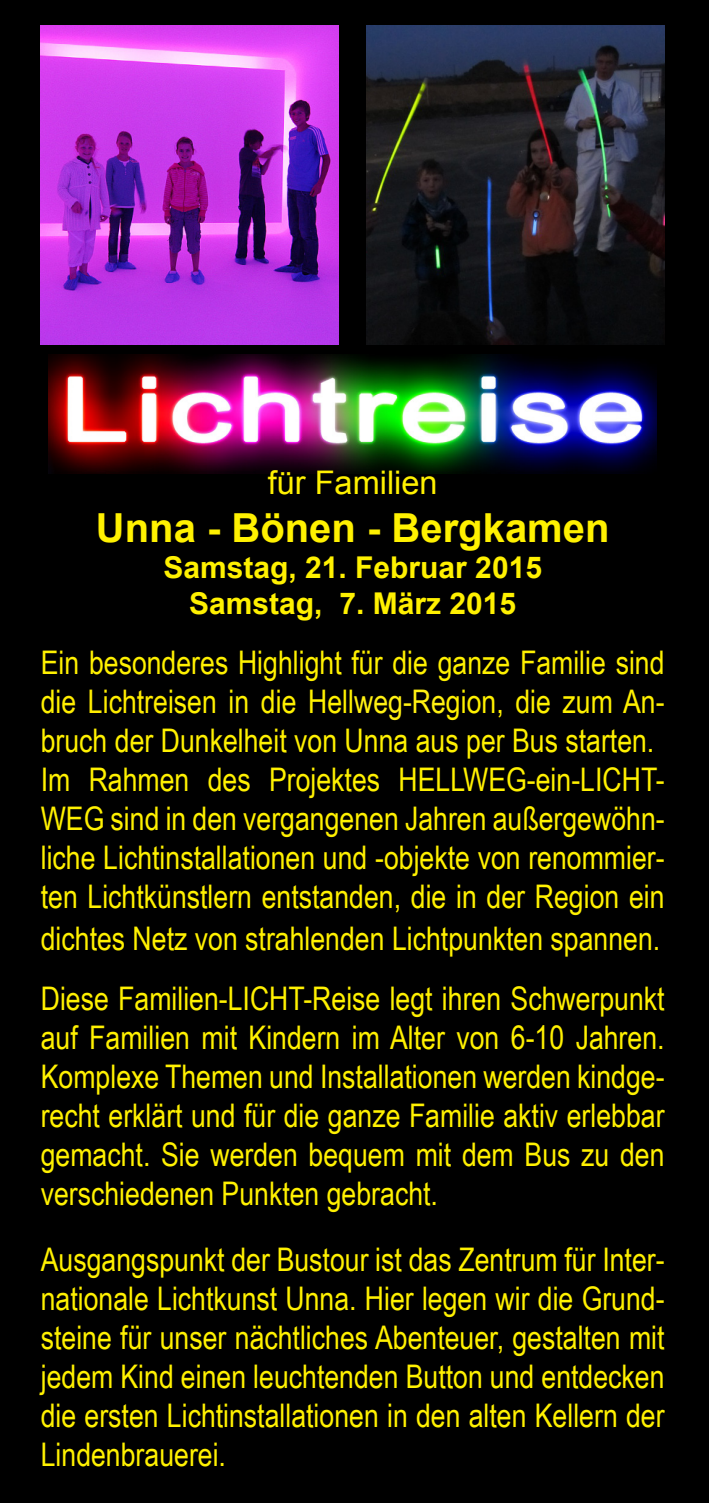
<style>
.page{position:relative;width:709px;height:1503px;background:#fff}
.page>*{position:absolute;margin:0;border:0;box-sizing:border-box;transform-origin:0 0}
.t1{font:700 40px "Arial";color:#fff101}
.t2{font:32.5px/39px "Arial Narrow";color:#fff101;text-align:justify}
.t3{font:32.5px "Arial";color:#fff101}
.t4{font:700 30px "Arial";color:#fff101}
.s1{color:#ffed00}
.s2{color:#fff113}
</style>
<div class="page">
<div style="left:0;top:0;width:709px;height:1502px;background:#000"></div>
<img style="left:41px;top:26px;width:297px;height:319px">
<img style="left:367px;top:26px;width:297px;height:319px">
<img style="left:49px;top:354px;width:607px;height:120px">
<p class="t3" style="left:268px;top:461px;width:171px">für Familien</p>
<p class="t1" style="left:96px;top:501px;width:515px">Unna - Bönen - Bergkamen</p>
<p class="t4" style="left:163px;top:547px;width:380px">Samstag, 21. Februar 2015</p>
<p class="t4" style="left:189px;top:583px;width:328px">Samstag, 7. März 2015</p>
<p class="t2" style="left:41px;top:642px;width:625px">Ein besonderes Highlight für die ganze Familie sind di<span class="s1">e Lichtre</span>isen in die Hell<span class="s2">weg-Re</span>gion, die zum An&shy;bruch der Dunkelheit von Unna aus per Bus starten.</p>
<p class="t2" style="left:41px;top:759px;width:625px">Im Rahmen des Projektes HELLWEG-ein-LICHT-WEG sind in den vergangenen Jahren außergewöhn&shy;liche Lichtinstallationen und -objekte von renommier&shy;ten Lichtkünstlern entstanden, die in der Region ein</p>
<p class="t2" style="left:41px;top:918px;width:621px">dichtes Netz von strahlenden Lichtpunkten spannen.</p>
<p class="t2" style="left:41px;top:978px;width:625px">Diese Familien-LICHT-Reise legt ihren Schwerpunkt auf Familien mit Kindern im Alter von 6-10 Jahren.<br>Komplexe Themen und Installationen werden kindge&shy;recht erklärt und für die ganze Familie aktiv erlebbar gemacht. Sie werden bequem mit dem Bus zu den verschiedenen Punkten gebracht.</p>
<p class="t2" style="left:41px;top:1239px;width:625px">Ausgangspunkt der Bustour ist das Zentrum für Inter&shy;nationale Lichtkunst Unna. Hier legen wir die Grund&shy;steine für unser nächtliches Abenteuer, gestalten mit jedem Kind einen leuchtenden Button und entdecken die ersten Lichtinstallationen in den alten Kellern der Lindenbrauerei.</p>
</div>
